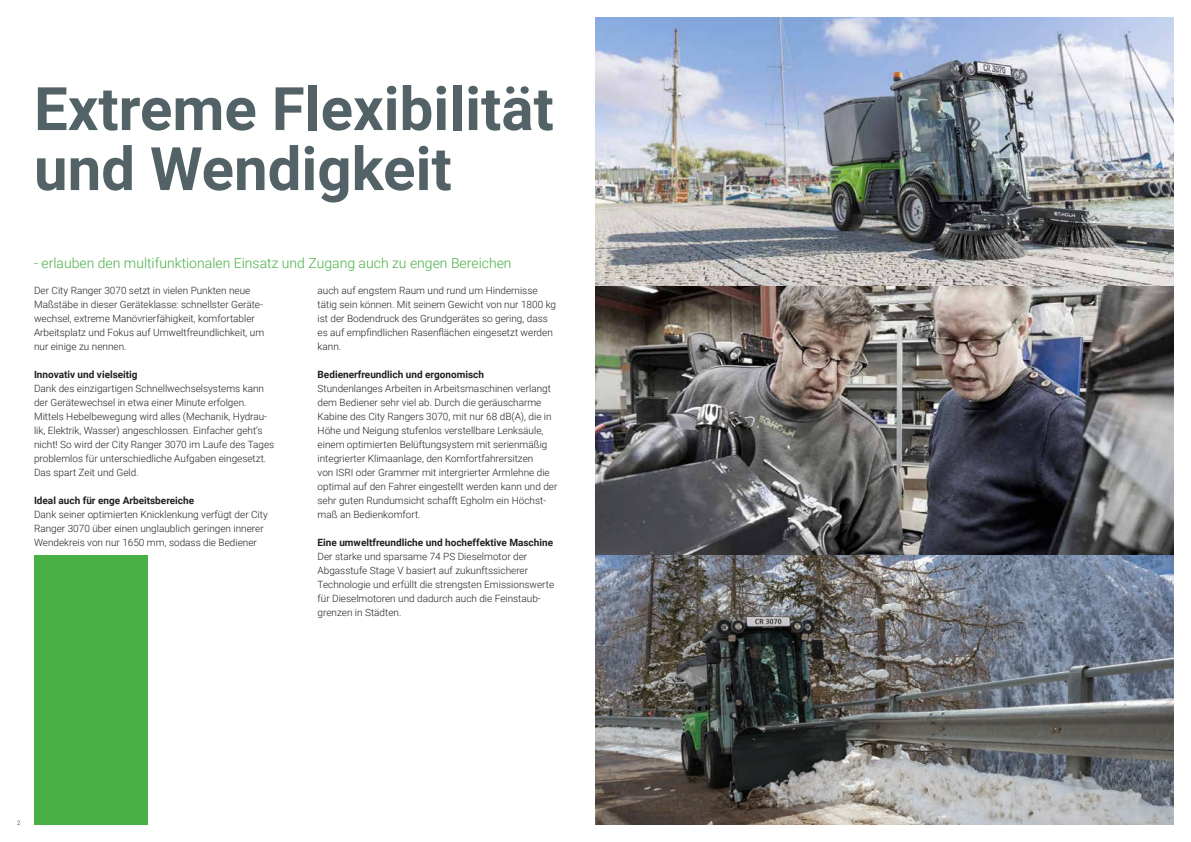
<style>
.page{position:relative;width:1191px;height:842px;background:#fff}
.page>*{position:absolute;margin:0;border:0;box-sizing:border-box;transform-origin:0 0}
.t1{font:700 60px/60px "Roboto";color:#526267}
.t2{font:300 14px "Roboto";color:#49b045}
.t3{font:300 10px/14px "Roboto";color:#231f20}
.t4{font:700 10px "Roboto";color:#231f20}
.t5{font:300 6px "Roboto";color:#231f20}
</style>
<div class="page">
<img style="left:595px;top:17px;width:579px;height:269px">
<img style="left:595px;top:286px;width:579px;height:270px">
<img style="left:595px;top:556px;width:579px;height:269px">
<div style="left:34px;top:556px;width:113px;height:269px;background:#49b045"></div>
<h1 class="t1" style="left:34px;top:76px;width:521px">Extreme Flexibilität und Wendigkeit</h1>
<h2 class="t2" style="left:34px;top:254px;width:479px">- erlauben den multifunktionalen Einsatz und Zugang auch zu engen Bereichen</h2>
<p class="t3" style="left:34px;top:283px;width:232px">Der City Ranger 3070 setzt in vielen Punkten neue Maßstäbe in dieser Geräteklasse: schnellster Geräte&shy;wechsel, extreme Manövrierfähigkeit, komfortabler Arbeitsplatz und Fokus auf Umweltfreundlichkeit, um nur einige zu nennen.</p>
<p class="t4" style="left:34px;top:367px;width:105px">Innovativ und vielseitig</p>
<p class="t3" style="left:34px;top:381px;width:242px">Dank des einzigartigen Schnellwechselsystems kann der Gerätewechsel in etwa einer Minute erfolgen.<br>Mittels Hebelbewegung wird alles (Mechanik, Hydrau&shy;lik, Elektrik, Wasser) angeschlossen. Einfacher geht‘s nicht! So wird der City Ranger 3070 im Laufe des Tages problemlos für unterschiedliche Aufgaben eingesetzt.<br>Das spart Zeit und Geld.</p>
<p class="t4" style="left:34px;top:493px;width:162px">Ideal auch für enge Arbeitsbereiche</p>
<p class="t3" style="left:34px;top:507px;width:235px">Dank seiner optimierten Knicklenkung verfügt der City<br>Ranger 3070 über einen unglaublich geringen innerer<br>Wendekreis von nur 1650 mm, sodass die Bediener</p>
<p class="t3" style="left:317px;top:283px;width:240px">auch auf engstem Raum und rund um Hindernisse tätig sein können. Mit seinem Gewicht von nur 1800 kg ist der Bodendruck des Grundgerätes so gering, dass es auf empfindlichen Rasenflächen eingesetzt werden kann.</p>
<p class="t4" style="left:317px;top:367px;width:168px">Bedienerfreundlich und ergonomisch</p>
<p class="t3" style="left:317px;top:381px;width:241px">Stundenlanges Arbeiten in Arbeitsmaschinen verlangt dem Bediener sehr viel ab. Durch die geräuscharme Kabine des City Rangers 3070, mit nur 68 dB(A), die in Höhe und Neigung stufenlos verstellbare Lenksäule, einem optimierten Belüftungsystem mit serienmäßig integrierter Klimaanlage, den Komfortfahrersitzen<br>von ISRI oder Grammer mit intergrierter Armlehne die optimal auf den Fahrer eingestellt werden kann und der sehr guten Rundumsicht schafft Egholm ein Höchst&shy;maß an Bedienkomfort.</p>
<p class="t4" style="left:317px;top:535px;width:237px">Eine umweltfreundliche und hocheffektive Maschine</p>
<p class="t3" style="left:317px;top:549px;width:238px">Der starke und sparsame 74 PS Dieselmotor der Abgasstufe Stage V basiert auf zukunftssicherer Technologie und erfüllt die strengsten Emissionswerte für Dieselmotoren und dadurch auch die Feinstaub&shy;grenzen in Städten.</p>
<p class="t5" style="left:17px;top:819px;width:5px">2</p>
</div>
